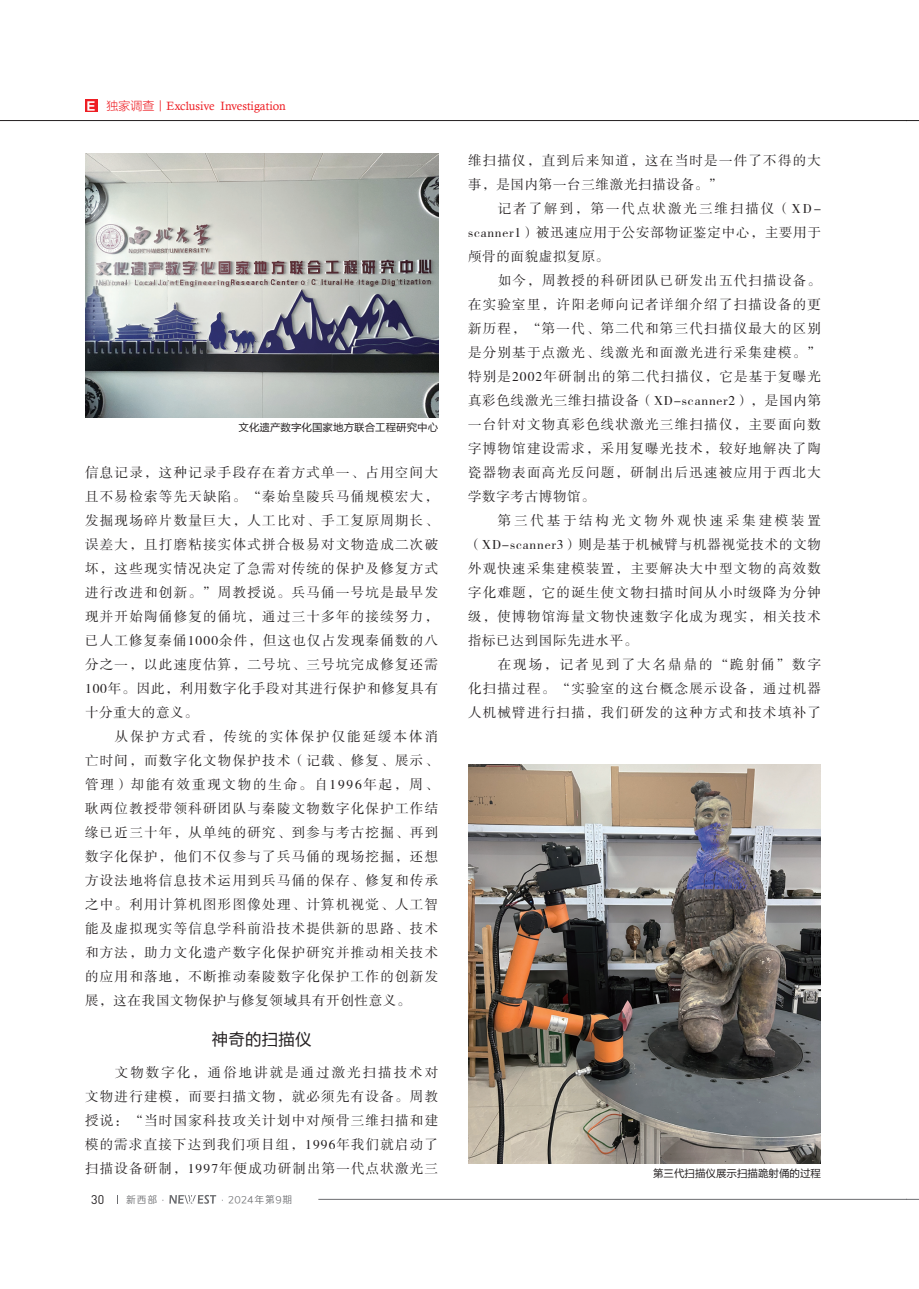
<style>
.page{position:relative;width:919px;height:1289px;background:#fff}
.page>*{position:absolute;margin:0;border:0;box-sizing:border-box;transform-origin:0 0}
.t1{font:16.5px "FZLTHK GBK1 0";letter-spacing:.01em;color:#231f20}
.t2{font:13.5px/24px "FZSSK GBK1 0";letter-spacing:.095em;color:#231f20;text-align:justify}
.t3{font:12.45px "DIN";color:#231f20}
.t4{font:12px "Calisto";color:#ee1d23}
.t5{font:10.5px "FZLTHK GBK1 0";color:#231f20}
.t6{font:9.75px "Loong Flash Sans GB Regular";letter-spacing:.1em;color:#6c6d70}
.s1{font-family:"FZLTDHK GBK1 0";font-size:11.4px;color:#fff}
.s2{font-family:"FZLTXHK GBK1 0"}
</style>
<div class="page">
<hr style="left:318px;top:1199px;width:588px;height:1px;background:#6c6d70">
<svg style="left:169px;top:1195px;width:47px;height:8px"></svg>
<hr style="left:0;top:120px;width:906px;height:1px;background:#231f20">
<svg style="left:906px;top:1199px;width:12px;height:1px"></svg>
<svg style="left:906px;top:120px;width:12px;height:1px"></svg>
<div style="left:85px;top:99px;width:13px;height:13px;background:#ee1d23"></div>
<img style="left:468px;top:765px;width:352px;height:398px">
<img style="left:85px;top:153px;width:353px;height:265px">
<p class="t4" style="left:86px;top:99px;width:202px"><span class="s1">Ｅ</span> <span class="s2">独家调查丨</span>Exclusive Investigation</p>
<p class="t5" style="left:238px;top:422px;width:201px">文化遗产数字化国家地方联合工程研究中心</p>
<p class="t2" style="left:85px;top:461px;width:354px">信息记录，这种记录手段存在着方式单一、占用空间大且不易检索等先天缺陷。“秦始皇陵兵马俑规模宏大，发掘现场碎片数量巨大，人工比对、手工复原周期长、误差大，且打磨粘接实体式拼合极易对文物造成二次破坏，这些现实情况决定了急需对传统的保护及修复方式进行改进和创新。”周教授说。兵马俑一号坑是最早发现并开始陶俑修复的俑坑，通过三十多年的接续努力，已人工修复秦俑1000余件，但这也仅占发现秦俑数的八分之一，以此速度估算，二号坑、三号坑完成修复还需100年。因此，利用数字化手段对其进行保护和修复具有十分重大的意义。</p>
<p class="t2" style="left:85px;top:725px;width:354px;text-indent:30px">从保护方式看，传统的实体保护仅能延缓本体消亡时间，而数字化文物保护技术（记载、修复、展示、管理）却能有效重现文物的生命。自1996年起，周、耿两位教授带领科研团队与秦陵文物数字化保护工作结缘已近三十年，从单纯的研究、到参与考古挖掘、再到数字化保护，他们不仅参与了兵马俑的现场挖掘，还想方设法地将信息技术运用到兵马俑的保存、修复和传承之中。利用计算机图形图像处理、计算机视觉、人工智能及虚拟现实等信息学科前沿技术提供新的思路、技术和方法，助力文化遗产数字化保护研究并推动相关技术的应用和落地，不断推动秦陵数字化保护工作的创新发展，这在我国文物保护与修复领域具有开创性意义。</p>
<p class="t1" style="left:212px;top:1029px;width:101px">神奇的扫描仪</p>
<p class="t2" style="left:85px;top:1060px;width:354px;text-indent:30px">文物数字化，通俗地讲就是通过激光扫描技术对文物进行建模，而要扫描文物，就必须先有设备。周教授说：“当时国家科技攻关计划中对颅骨三维扫描和建模的需求直接下达到我们项目组，1996年我们就启动了扫描设备研制，1997年便成功研制出第一代点状激光三</p>
<p class="t3" style="left:91px;top:1191px;width:15px">30</p>
<p class="t6" style="left:126px;top:1194px;width:168px">新西部·　　　　 ·2024年第9期</p>
<p class="t2" style="left:468px;top:149px;width:354px">维扫描仪，直到后来知道，这在当时是一件了不得的大事，是国内第一台三维激光扫描设备。”</p>
<p class="t2" style="left:468px;top:197px;width:354px;text-indent:30px">记者了解到，第一代点状激光三维扫描仪（XD&shy;scanner1）被迅速应用于公安部物证鉴定中心，主要用于颅骨的面貌虛拟复原。</p>
<p class="t2" style="left:468px;top:269px;width:354px;text-indent:30px">如今，周教授的科研团队已研发出五代扫描设备。在实验室里，许阳老师向记者详细介绍了扫描设备的更新历程，“第一代、第二代和第三代扫描仪最大的区别是分别基于点激光、线激光和面激光进行采集建模。”特别是2002年研制出的第二代扫描仪，它是基于复曝光真彩色线激光三维扫描设备（XD-scanner2），是国内第一台针对文物真彩色线状激光三维扫描仪，主要面向数字博物馆建设需求，采用复曝光技术，较好地解决了陶瓷器物表面高光反问题，研制出后迅速被应用于西北大学数字考古博物馆。</p>
<p class="t2" style="left:468px;top:509px;width:354px;text-indent:30px">第三代基于结构光文物外观快速采集建模装置（XD-scanner3）则是基于机械臂与机器视觉技术的文物外观快速采集建模装置，主要解决大中型文物的高效数字化难题，它的诞生使文物扫描时间从小时级降为分钟级，使博物馆海量文物快速数字化成为现实，相关技术指标已达到国际先进水平。</p>
<p class="t2" style="left:468px;top:653px;width:354px;text-indent:30px">在现场，记者见到了大名鼎鼎的“跪射俑”数字化扫描过程。“实验室的这台概念展示设备，通过机器人机械臂进行扫描，我们研发的这种方式和技术填补了</p>
<p class="t5" style="left:653px;top:1167px;width:169px">第三代扫描仪展示扫描跪射俑的过程</p>
</div>
